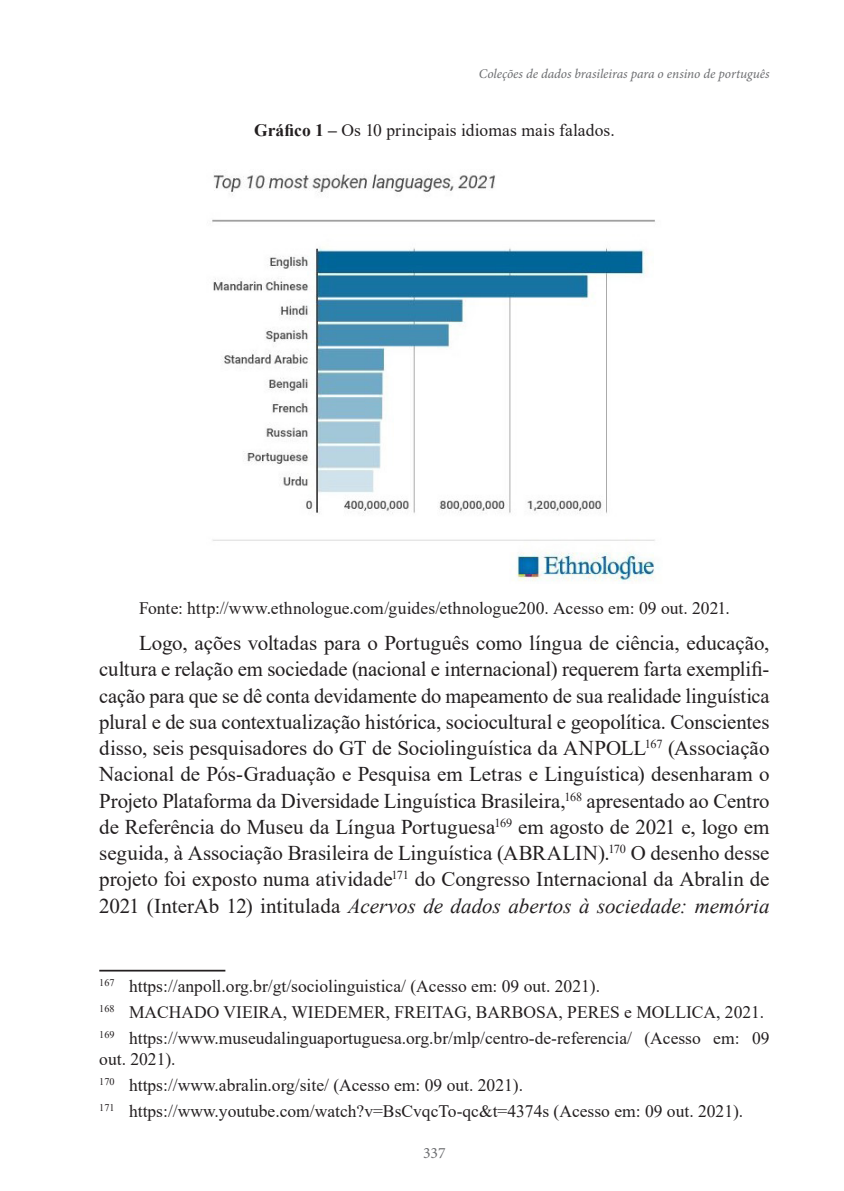
<style>
.page{position:relative;width:844px;height:1191px;background:#fff}
.page>*{position:absolute;margin:0;border:0;box-sizing:border-box;transform-origin:0 0}
.corpo{font:21px/26.2px "Times New Roman";color:#231f20;text-align:justify}
.rodape{font:17.5px/21px "Times New Roman";color:#231f20}
.legenda{font:17.5px "Times New Roman";letter-spacing:.005em;color:#231f20}
.figchamada{font:17.5px "Times New Roman";letter-spacing:.005em;color:#231f20}
.t1{font:15.75px "Minion Pro";color:#6c6d70}
.t2{font:italic 13.3px "Minion Pro";letter-spacing:-.005em;color:#6c6d70}
.s1{font-weight:700}
.s2{font-style:italic}
</style>
<div class="page">
<img style="left:212px;top:174px;width:443px;height:407px">
<hr style="left:99px;top:969px;width:126px;height:2px;background:#231f20">
<p class="t2" style="left:479px;top:66px;width:292px">Coleções de dados brasileiras para o ensino de português</p>
<p class="figchamada" style="left:254px;top:118px;width:362px"><span class="s1">Gráfico 1 –</span> Os 10 principais idiomas mais falados.</p>
<p class="legenda" style="left:139px;top:596px;width:592px">Fonte: http://www.ethnologue.com/guides/ethnologue200. Acesso em: 09 out. 2021.</p>
<p class="corpo" style="left:99px;top:629px;width:671px;text-indent:40px">Logo, ações voltadas para o Português como língua de ciência, educação, cultura e relação em sociedade (nacional e internacional) requerem farta exemplifi&shy;cação para que se dê conta devidamente do mapeamento de sua realidade linguística plural e de sua contextualização histórica, sociocultural e geopolítica. Conscientes disso, seis pesquisadores do GT de Sociolinguística da ANPOLL<sup>167</sup> (Associação Nacional de Pós-Graduação e Pesquisa em Letras e Linguística) desenharam o Projeto Plataforma da Diversidade Linguística Brasileira,<sup>168</sup> apresentado ao Centro de Referência do Museu da Língua Portuguesa<sup>169</sup> em agosto de 2021 e, logo em seguida, à Associação Brasileira de Linguística (ABRALIN).<sup>170</sup> O desenho desse projeto foi exposto numa atividade<sup>171</sup> do Congresso Internacional da Abralin de 2021 (InterAb 12) intitulada <span class="s2">Acervos de dados abertos à sociedade: memória</span></p>
<p class="rodape" style="left:99px;top:974px;width:502px"><sup>167</sup> https://anpoll.org.br/gt/sociolinguistica/ (Acesso em: 09 out. 2021).</p>
<p class="rodape" style="left:99px;top:1000px;width:666px"><sup>168</sup> MACHADO VIEIRA, WIEDEMER, FREITAG, BARBOSA, PERES e MOLLICA, 2021.</p>
<p class="rodape" style="left:99px;top:1026px;width:671px"><sup>169</sup> https://www.museudalinguaportuguesa.org.br/mlp/centro-de-referencia/ (Acesso em: 09 out. 2021).</p>
<p class="rodape" style="left:99px;top:1073px;width:425px"><sup>170</sup> https://www.abralin.org/site/ (Acesso em: 09 out. 2021).</p>
<p class="rodape" style="left:99px;top:1099px;width:645px"><sup>171</sup> https://www.youtube.com/watch?v=BsCvqcTo-qc&amp;t=4374s (Acesso em: 09 out. 2021).</p>
<p class="t1" style="left:423px;top:1142px;width:24px">337</p>
</div>
